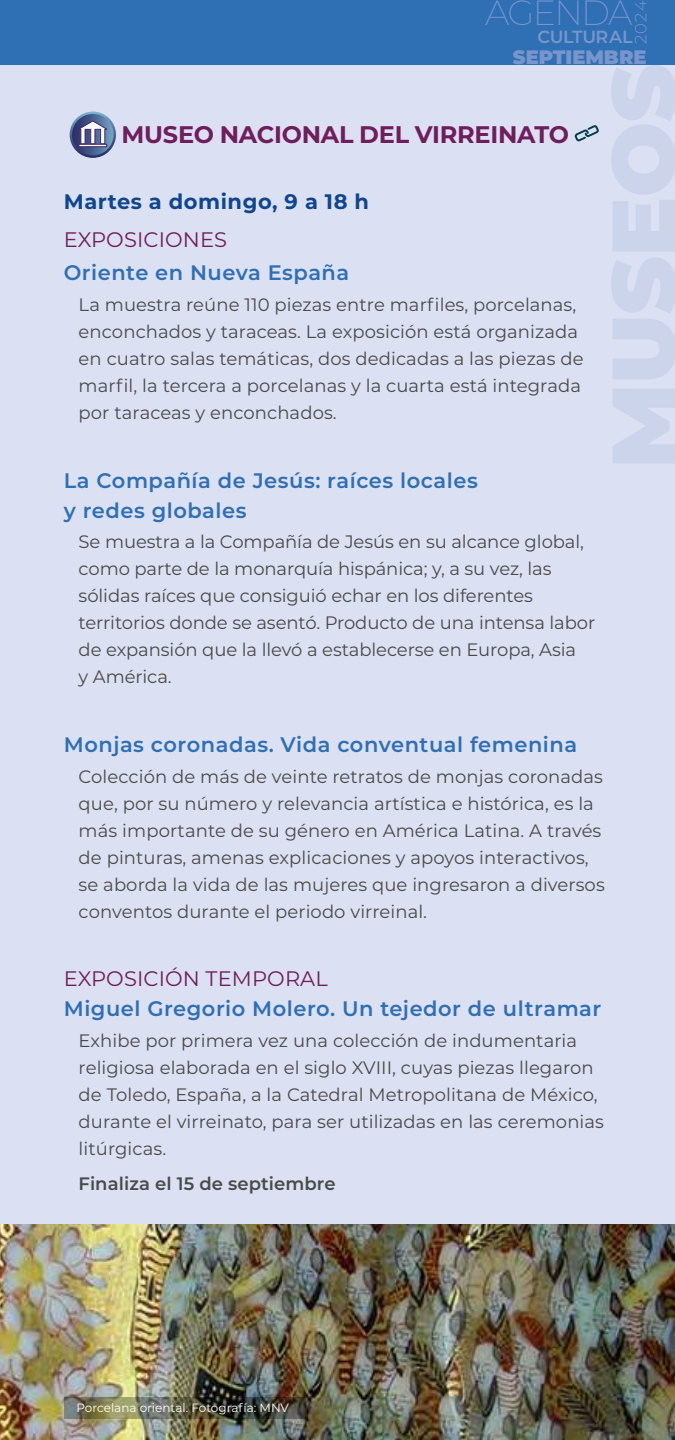
<style>
.page{position:relative;width:675px;height:1440px;background:#dbe0f2}
.page>*{position:absolute;margin:0;border:0;box-sizing:border-box;transform-origin:0 0}
.t1{font:200 34.95px "Montserrat";letter-spacing:-.05em;color:#7896cb}
.t2{font:700 24px "Montserrat";letter-spacing:-.01em;color:#6f1e5b}
.t3{font:600 21px/30px "Montserrat";letter-spacing:.025em;color:#2f6fb4}
.t4{font:21px "Montserrat";letter-spacing:.005em;color:#6f1e5b}
.t5{font:700 21px "Montserrat";color:#0f468d}
.t6{font:900 19.5px "Montserrat";color:#7896cb}
.t7{font:18px/27px "Montserrat";letter-spacing:.005em;color:#4a4a49}
.t8{font:600 18px "Montserrat";letter-spacing:.005em;color:#4a4a49}
.t9{font:600 17.55px "Montserrat";letter-spacing:-.025em;color:#7896cb}
.t10{font:300 16.35px "Montserrat";color:#7896cb}
.t11{font:12px "Montserrat";color:#fff}
</style>
<div class="page">
<div style="left:0;top:0;width:675px;height:64px;background:#2f6fb4"></div>
<img style="left:0;top:1225px;width:675px;height:215px">
<img style="left:65px;top:1397px;width:241px;height:22px">
<svg style="left:71px;top:113px;width:44px;height:44px"></svg>
<div style="left:70px;top:112px;width:46px;height:46px;border:2px solid #fff;border-radius:50%"></div>
<div style="left:79px;top:144px;width:28px;height:3px;border:1px solid #482763"></div>
<svg style="left:79px;top:121px;width:28px;height:23px"></svg>
<svg style="left:574px;top:125px;width:25px;height:17px"></svg>
<h1 class="t1" style="left:485px;top:-11px;width:149px">AGENDA</h1>
<p class="t10" style="left:630px;top:44px;width:45px;rotate:-90deg">2024</p>
<p class="t9" style="left:537px;top:25px;width:97px">CULTURAL</p>
<p class="t6" style="left:513px;top:42px;width:135px">SEPTIEMBRE</p>
<h2 class="t2" style="left:122px;top:117px;width:449px">MUSEO NACIONAL DEL VIRREINATO</h2>
<p class="t5" style="left:64px;top:186px;width:307px">Martes a domingo, 9 a 18 h</p>
<p class="t4" style="left:64px;top:225px;width:165px">EXPOSICIONES</p>
<p class="t3" style="left:64px;top:257px;width:287px">Oriente en Nueva España</p>
<p class="t7" style="left:79px;top:291px;width:506px">La muestra reúne 110 piezas entre marfiles, porcelanas, enconchados y taraceas. La exposición está organizada en cuatro salas temáticas, dos dedicadas a las piezas de marfil, la tercera a porcelanas y la cuarta está integrada por taraceas y enconchados.</p>
<p class="t3" style="left:64px;top:464px;width:416px">La Compañía de Jesús: raíces locales y redes globales</p>
<p class="t7" style="left:79px;top:528px;width:518px">Se muestra a la Compañía de Jesús en su alcance global, como parte de la monarquía hispánica; y, a su vez, las sólidas raíces que consiguió echar en los diferentes territorios donde se asentó. Producto de una intensa labor de expansión que la llevó a establecerse en Europa, Asia<br>y América.</p>
<p class="t3" style="left:64px;top:729px;width:515px">Monjas coronadas. Vida conventual femenina</p>
<p class="t7" style="left:79px;top:762px;width:528px">Colección de más de veinte retratos de monjas coronadas que, por su número y relevancia artística e histórica, es la más importante de su género en América Latina. A través de pinturas, amenas explicaciones y apoyos interactivos, se aborda la vida de las mujeres que ingresaron a diversos conventos durante el periodo virreinal.</p>
<p class="t4" style="left:64px;top:964px;width:266px">EXPOSICIÓN TEMPORAL</p>
<p class="t3" style="left:64px;top:993px;width:539px">Miguel Gregorio Molero. Un tejedor de ultramar</p>
<p class="t7" style="left:79px;top:1027px;width:527px">Exhibe por primera vez una colección de indumentaria religiosa elaborada en el siglo XVIII, cuyas piezas llegaron de Toledo, España, a la Catedral Metropolitana de México, durante el virreinato, para ser utilizadas en las ceremonias litúrgicas.</p>
<p class="t8" style="left:79px;top:1171px;width:259px">Finaliza el 15 de septiembre</p>
<p class="t11" style="left:77px;top:1399px;width:214px">Porcelana oriental. Fotografía: MNV</p>
</div>
